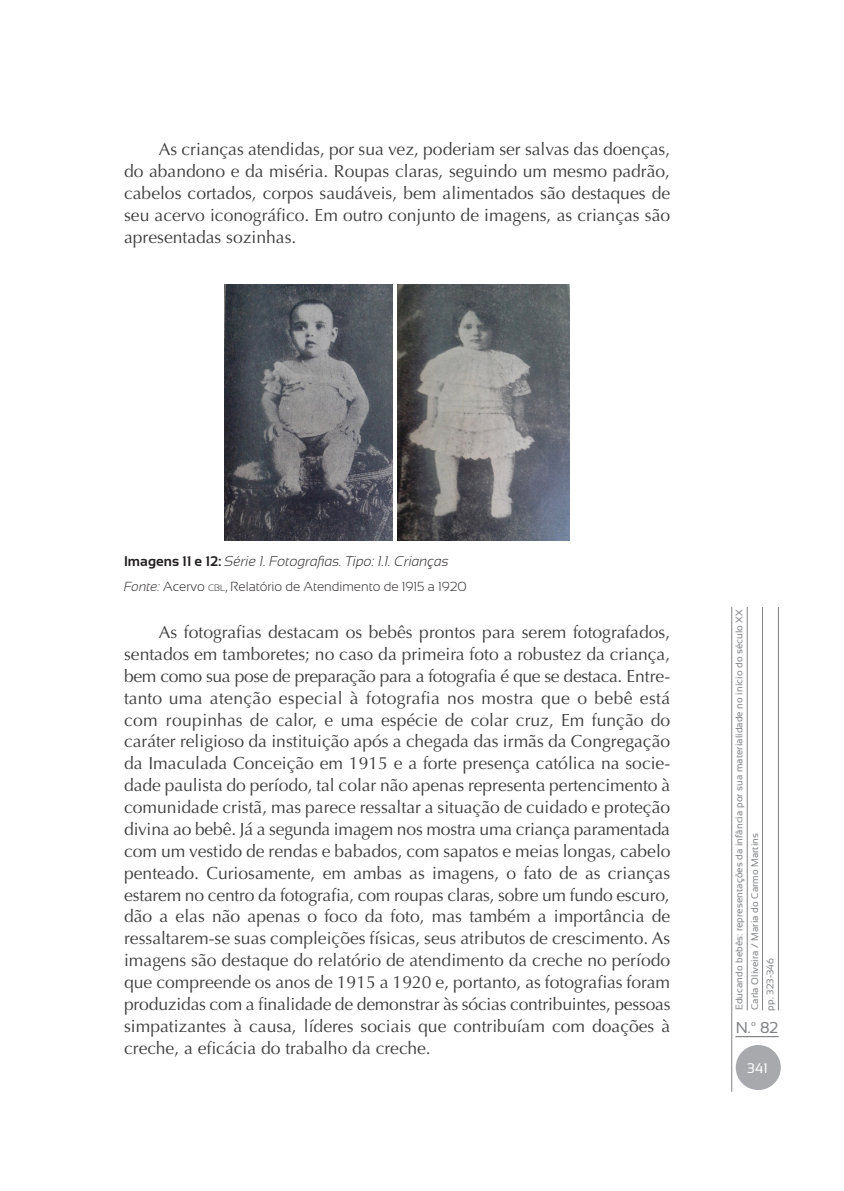
<style>
.page{position:relative;width:844px;height:1191px;background:#fff}
.page>*{position:absolute;margin:0;border:0;box-sizing:border-box;transform-origin:0 0}
.Texto_Secun{font:17.5px/21.9px "Optima";color:#3e3e3f;text-align:justify}
.t1{font:15.75px "Sansation";color:#808285}
.Nombre_tabla{font:italic 300 14px "Sansation";color:#231f20}
.t2{font:14px "Sansation";color:#fff}
.Fuente_tabla_-_graf{font:300 13.12px "Sansation";color:#231f20}
.t3{font:9.62px/15.6px "Sansation";letter-spacing:.01em;color:#808285}
.s1{font-weight:700;font-style:normal}
.s2{font-style:italic}
.s3{font-size:9.1px}
</style>
<div class="page">
<hr style="left:731px;top:607px;width:1px;height:484px;background:#808285">
<hr style="left:746px;top:607px;width:1px;height:403px;background:#808285">
<hr style="left:762px;top:607px;width:1px;height:403px;background:#808285">
<hr style="left:777px;top:607px;width:1px;height:403px;background:#808285">
<hr style="left:735px;top:1036px;width:43px;height:1px;background:#6c6d70">
<div style="left:735px;top:1045px;width:45px;height:45px;background:#a8a9ad;border-radius:50%"></div>
<img style="left:225px;top:284px;width:167px;height:257px">
<img style="left:397px;top:284px;width:172px;height:257px">
<p class="Texto_Secun" style="left:124px;top:138px;width:547px;text-indent:35px">As crianças atendidas, por sua vez, poderiam ser salvas das doenças, do abandono e da miséria. Roupas claras, seguindo um mesmo padrão, cabelos cortados, corpos saudáveis, bem alimentados são destaques de seu acervo iconográfico. Em outro conjunto de imagens, as crianças são apresentadas sozinhas.</p>
<p class="Nombre_tabla" style="left:124px;top:554px;width:326px"><span class="s1">Imagens 11 e 12:</span> Série 1. Fotografias. Tipo: 1.1. Crianças</p>
<p class="Fuente_tabla_-_graf" style="left:124px;top:579px;width:344px"><span class="s2">Fonte:</span> Acervo <span class="s3">cbl</span>, Relatório de Atendimento de 1915 a 1920</p>
<p class="Texto_Secun" style="left:124px;top:621px;width:548px;text-indent:35px">As fotografias destacam os bebês prontos para serem fotografados, sentados em tamboretes; no caso da primeira foto a robustez da criança, bem como sua pose de preparação para a fotografia é que se destaca. Entre&shy;tanto uma atenção especial à fotografia nos mostra que o bebê está com roupinhas de calor, e uma espécie de colar cruz, Em função do caráter religioso da instituição após a chegada das irmãs da Congregação da Imaculada Conceição em 1915 e a forte presença católica na socie&shy;dade paulista do período, tal colar não apenas representa pertencimento à comunidade cristã, mas parece ressaltar a situação de cuidado e proteção divina ao bebê. Já a segunda imagem nos mostra uma criança paramentada com um vestido de rendas e babados, com sapatos e meias longas, cabelo penteado. Curiosamente, em ambas as imagens, o fato de as crianças estarem no centro da fotografia, com roupas claras, sobre um fundo escuro, dão a elas não apenas o foco da foto, mas também a importância de ressaltarem-se suas compleições físicas, seus atributos de crescimento. As imagens são destaque do relatório de atendimento da creche no período que compreende os anos de 1915 a 1920 e, portanto, as fotografias foram produzidas com a finalidade de demonstrar às sócias contribuintes, pessoas simpatizantes à causa, líderes sociais que contribuíam com doações à creche, a eficácia do trabalho da creche.</p>
<p class="t3" style="left:731px;top:1010px;width:403px;rotate:-90deg">Educando bebês: representações da infância por sua materialidade no início do século XX<br>Carla Oliveira / Maria do Carmo Martins<br>pp. 323-346</p>
<p class="t1" style="left:735px;top:1018px;width:44px">N.º 82</p>
<p class="t2" style="left:747px;top:1060px;width:22px">341</p>
</div>
